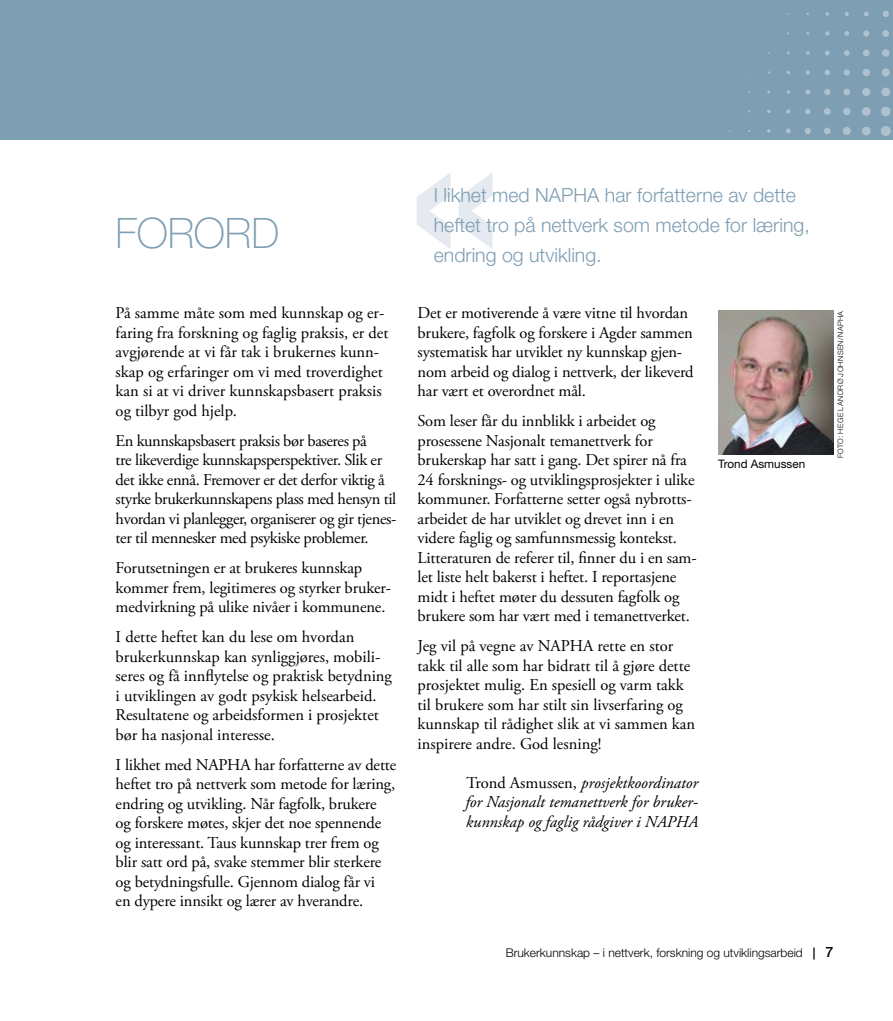
<style>
.page{position:relative;width:893px;height:1021px;background:#fff}
.page>*{position:absolute;margin:0;border:0;box-sizing:border-box;transform-origin:0 0}
.t1{font:100 42px "Helvetica Neue";color:#7e9eb3}
.t2{font:300 19.5px/30px "Helvetica Neue";color:#7e9eb3}
.t3{font:16.5px/19.5px "Adobe Garamond Pro";letter-spacing:-.01em;color:#000}
.t4{font:italic 16.5px/19.5px "Adobe Garamond Pro";color:#000;text-align:justify}
.t5{font:300 12px "Helvetica Neue";color:#000}
.t6{font:11.7px "Helvetica Neue";color:#000}
.t7{font:300 7.5px "Helvetica Neue";letter-spacing:.035em;color:#000}
.s1{font-style:normal}
.s2{font-weight:500}
.s3{font-weight:500;font-size:14.25px}
</style>
<div class="page">
<div style="left:0;top:0;width:893px;height:139px;background:#7e9eb3"></div>
<svg style="left:729px;top:11px;width:162px;height:125px"></svg>
<img style="left:718px;top:311px;width:115px;height:143px">
<svg style="left:417px;top:173px;width:75px;height:76px"></svg>
<h1 class="t1" style="left:116px;top:209px;width:165px">FORORD</h1>
<p class="t3" style="left:116px;top:303px;width:274px">På samme måte som med kunnskap og er&shy;faring fra forskning og faglig praksis, er det avgjørende at vi får tak i brukernes kunn&shy;skap og erfaringer om vi med troverdighet kan si at vi driver kunnskapsbasert praksis og tilbyr god hjelp.</p>
<p class="t3" style="left:116px;top:431px;width:282px">En kunnskapsbasert praksis bør baseres på<br>tre likeverdige kunnskapsperspektiver. Slik er det ikke ennå. Fremover er det derfor viktig å styrke brukerkunnskapens plass med hensyn til hvordan vi planlegger, organiserer og gir tjenes&shy;ter til mennesker med psykiske problemer.</p>
<p class="t3" style="left:116px;top:558px;width:277px">Forutsetningen er at brukeres kunnskap kommer frem, legitimeres og styrker bruker&shy;medvirkning på ulike nivåer i kommunene.</p>
<p class="t3" style="left:116px;top:627px;width:278px">I dette heftet kan du lese om hvordan brukerkunnskap kan synliggjøres, mobili&shy;seres og få innflytelse og praktisk betydning i utviklingen av godt psykisk helsearbeid.<br>Resultatene og arbeidsformen i prosjektet bør ha nasjonal interesse.</p>
<p class="t3" style="left:116px;top:755px;width:282px">I likhet med NAPHA har forfatterne av dette heftet tro på nettverk som metode for læring, endring og utvikling. Når fagfolk, brukere<br>og forskere møtes, skjer det noe spennende og interessant. Taus kunnskap trer frem og blir satt ord på, svake stemmer blir sterkere og betydningsfulle. Gjennom dialog får vi<br>en dypere innsikt og lærer av hverandre.</p>
<p class="t2" style="left:434px;top:180px;width:378px">I likhet med NAPHA har forfatterne av dette heftet tro på nettverk som metode for læring, endring og utvikling.</p>
<p class="t3" style="left:418px;top:304px;width:277px">Det er motiverende å være vitne til hvordan brukere, fagfolk og forskere i Agder sammen systematisk har utviklet ny kunnskap gjen&shy;nom arbeid og dialog i nettverk, der likeverd har vært et overordnet mål.</p>
<p class="t3" style="left:418px;top:412px;width:281px">Som leser får du innblikk i arbeidet og prosessene Nasjonalt temanettverk for brukerskap har satt i gang. Det spirer nå fra 24 forsknings- og utviklingsprosjekter i ulike kommuner. Forfatterne setter også nybrotts&shy;arbeidet de har utviklet og drevet inn i en videre faglig og samfunnsmessig kontekst.<br>Litteraturen de referer til, finner du i en sam&shy;let liste helt bakerst i heftet. I reportasjene midt i heftet møter du dessuten fagfolk og brukere som har vært med i temanettverket.</p>
<p class="t3" style="left:418px;top:637px;width:279px">Jeg vil på vegne av NAPHA rette en stor takk til alle som har bidratt til å gjøre dette prosjektet mulig. En spesiell og varm takk til brukere som har stilt sin livserfaring og kunnskap til rådighet slik at vi sammen kan inspirere andre. God lesning!</p>
<p class="t4" style="left:465px;top:773px;width:234px"><span class="s1">Trond Asmussen,</span> prosjektkoordinator for Nasjonalt temanettverk for bruker&shy;kunnskap og faglig rådgiver i NAPHA</p>
<p class="t6" style="left:718px;top:457px;width:89px">Trond Asmussen</p>
<p class="t7" style="left:836px;top:458px;width:149px;rotate:-90deg">FOTO: Heg e Landrø Johnsen/NAPHA</p>
<p class="t5" style="left:506px;top:945px;width:329px">Brukerkunnskap – i nettverk, forskning og utviklingsarbeid <span class="s2">|</span> <span class="s3">7</span></p>
</div>
